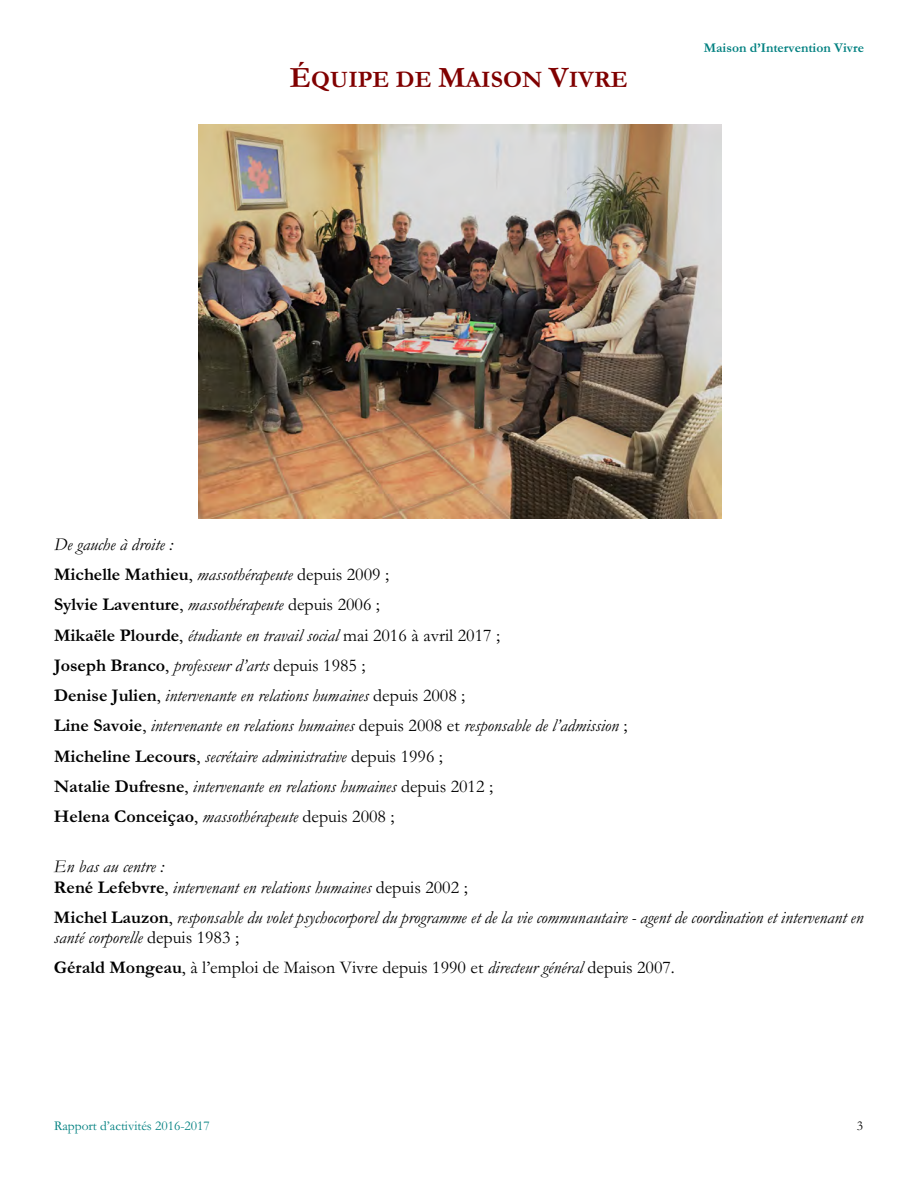
<style>
.page{position:relative;width:918px;height:1188px;background:#fff}
.page>*{position:absolute;margin:0;border:0;box-sizing:border-box;transform-origin:0 0}
.t1{font:700 24px "Garamond";color:#800000}
.t2{font:italic 18px/30.3px "Garamond";color:#000}
.t3{font:18px "Garamond";color:#000}
.t4{font:13.5px "Garamond";color:#008080}
.t5{font:700 13.5px "Garamond";color:#008080}
.t6{font:13.5px "Garamond";color:#000}
.s1{font-size:30px}
.s2{font-weight:700;font-style:normal}
.s3{font-style:normal}
.s4{font-weight:700}
.s5{font-style:italic}
</style>
<div class="page">
<img style="left:198px;top:125px;width:523px;height:393px">
<h1 class="t1" style="left:290px;top:71px;width:340px"><span class="s1">É</span>QUIPE DE <span class="s1">M</span>AISON <span class="s1">V</span>IVRE</h1>
<p class="t5" style="left:704px;top:43px;width:162px">Maison d’Intervention Vivre</p>
<p class="t2" style="left:54px;top:531px;width:575px">De gauche à droite :<br><span class="s2">Michelle Mathieu</span><span class="s3">,</span> massothérapeute <span class="s3">depuis 2009 ;<br></span><span class="s2">Sylvie Laventure</span><span class="s3">,</span> massothérapeute <span class="s3">depuis 2006 ;<br></span><span class="s2">Mikaële Plourde</span><span class="s3">,</span> étudiante en travail social <span class="s3">mai 2016 à avril 2017 ;<br></span><span class="s2">Joseph Branco</span><span class="s3">,</span> professeur d’arts <span class="s3">depuis 1985 ;<br></span><span class="s2">Denise Julien</span><span class="s3">,</span> intervenante en relations humaines <span class="s3">depuis 2008 ;<br></span><span class="s2">Line Savoie</span><span class="s3">,</span> intervenante en relations humaines <span class="s3">depuis 2008 et</span> responsable de l’admission <span class="s3">; </span><span class="s2">Micheline Lecours</span><span class="s3">,</span> secrétaire administrative <span class="s3">depuis 1996 ;<br></span><span class="s2">Natalie Dufresne</span><span class="s3">,</span> intervenante en relations humaines <span class="s3">depuis 2012 ;<br></span><span class="s2">Helena Conceiçao</span><span class="s3">,</span> massothérapeute <span class="s3">depuis 2008 ;</span></p>
<p class="t2" style="left:54px;top:859px;width:415px;line-height:20.1px">En bas au centre :<br><span class="s2">René Lefebvre</span><span class="s3">,</span> intervenant en relations humaines <span class="s3">depuis 2002 ;</span></p>
<p class="t2" style="left:54px;top:909px;width:811px;line-height:20.1px"><span class="s2">Michel Lauzon</span><span class="s3">,</span> responsable du volet psychocorporel du programme et de la vie communautaire - agent de coordination et intervenant en santé corporelle <span class="s3">depuis 1983 ;</span></p>
<p class="t3" style="left:54px;top:961px;width:622px"><span class="s4">Gérald Mongeau</span>, à l’emploi de Maison Vivre depuis 1990 et <span class="s5">directeur général</span> depuis 2007.</p>
<p class="t4" style="left:54px;top:1122px;width:157px">Rapport d’activités 2016-2017</p>
<p class="t6" style="left:857px;top:1121px;width:8px">3</p>
</div>
